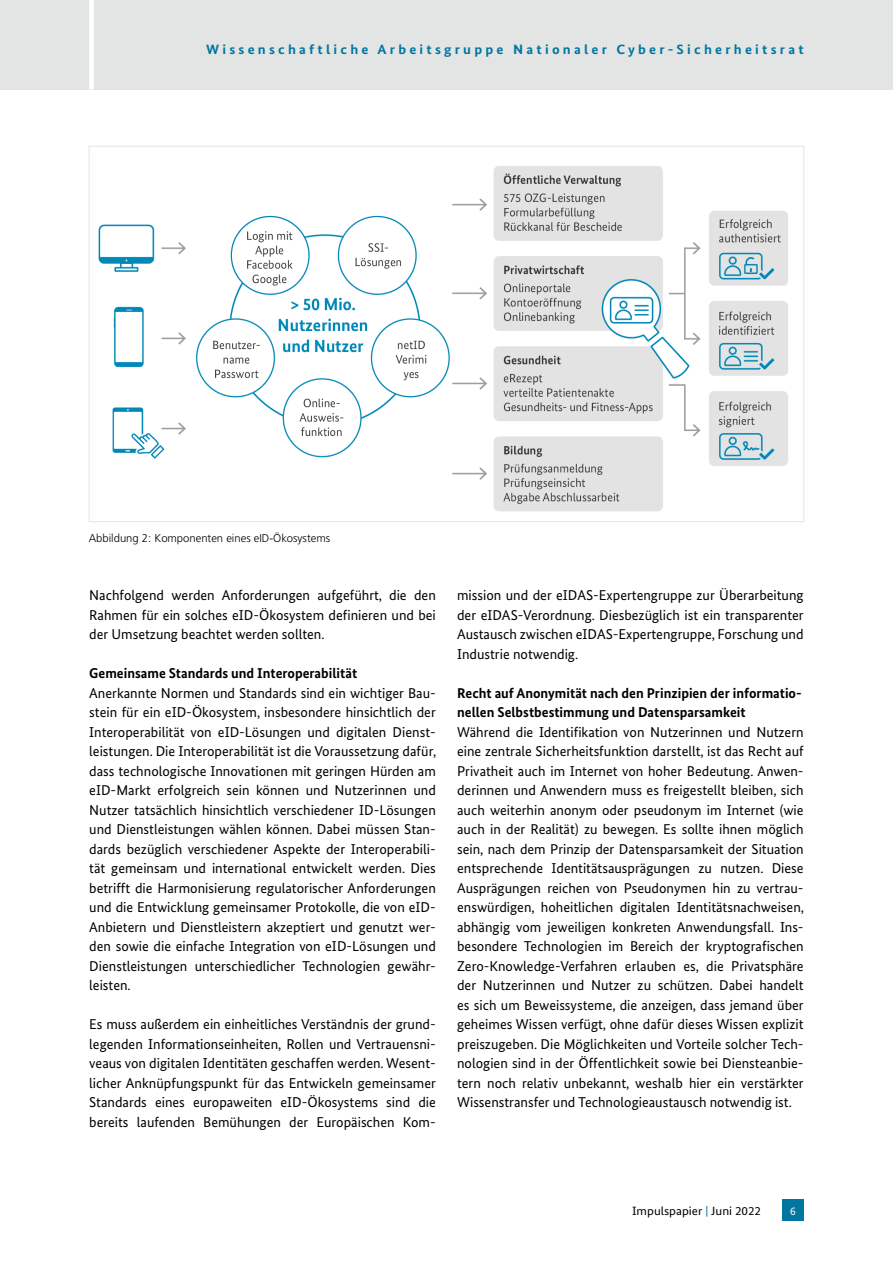
<style>
.page{position:relative;width:893px;height:1263px;background:#fff}
.page>*{position:absolute;margin:0;border:0;box-sizing:border-box;transform-origin:0 0}
.t1{font:14.25px/19.5px "Bundes Sans";color:#000;text-align:justify}
.t2{font:700 14.25px/19.5px "Bundes Sans";color:#000}
.t3{font:700 13.5px "Bundes Sans";letter-spacing:.22em;color:#0076a0;scale:1.08 1}
.t4{font:12px "Bundes Sans";color:#000;scale:1.08 1}
.t5{font:300 11.25px "Frutiger LT Pro";color:#000}
.t6{font:11.25px "Bundes Sans";color:#fff}
.s1{color:#0076a0}
</style>
<div class="page">
<div style="left:782px;top:1199px;width:22px;height:21px;background:#0076a0"></div>
<div style="left:0;top:0;width:893px;height:89px;background:#e3e4e4"></div>
<div style="left:89px;top:0;width:5px;height:89px;background:#fff"></div>
<img style="left:98px;top:166px;width:690px;height:346px">
<p class="t3" style="left:206px;top:41px;width:555px">Wissenschaftliche Arbeitsgruppe Nationaler Cyber-Sicherheitsrat</p>
<p class="t5" style="left:89px;top:531px;width:243px">Abbildung 2: Komponenten eines eID-Ökosystems</p>
<p class="t1" style="left:89px;top:585px;width:348px">Nachfolgend werden Anforderungen aufgeführt, die den Rahmen für ein solches eID-Ökosystem definieren und bei der Umsetzung beachtet werden sollten.</p>
<h2 class="t2" style="left:89px;top:663px;width:269px">Gemeinsame Standards und Interoperabilität</h2>
<p class="t1" style="left:89px;top:683px;width:348px">Anerkannte Normen und Standards sind ein wichtiger Bau&shy;stein für ein eID-Ökosystem, insbesondere hinsichtlich der Interoperabilität von eID-Lösungen und digitalen Dienst&shy;leistungen. Die Interoperabilität ist die Voraussetzung dafür, dass technologische Innovationen mit geringen Hürden am eID-Markt erfolgreich sein können und Nutzerinnen und Nutzer tatsächlich hinsichtlich verschiedener ID-Lösungen und Dienstleistungen wählen können. Dabei müssen Stan&shy;dards bezüglich verschiedener Aspekte der Interoperabili&shy;tät gemeinsam und international entwickelt werden. Dies betrifft die Harmonisierung regulatorischer Anforderungen und die Entwicklung gemeinsamer Protokolle, die von eID-Anbietern und Dienstleistern akzeptiert und genutzt wer&shy;den sowie die einfache Integration von eID-Lösungen und Dienstleistungen unterschiedlicher Technologien gewähr&shy;leisten.</p>
<p class="t1" style="left:89px;top:1014px;width:348px">Es muss außerdem ein einheitliches Verständnis der grund&shy;legenden Informationseinheiten, Rollen und Vertrauensni&shy;veaus von digitalen Identitäten geschaffen werden. Wesent&shy;licher Anknüpfungspunkt für das Entwickeln gemeinsamer Standards eines europaweiten eID-Ökosystems sind die bereits laufenden Bemühungen der Europäischen Kom-</p>
<p class="t1" style="left:457px;top:585px;width:348px">mission und der eIDAS-Expertengruppe zur Überarbeitung der eIDAS-Verordnung. Diesbezüglich ist ein transparenter Austausch zwischen eIDAS-Expertengruppe, Forschung und Industrie notwendig.</p>
<h2 class="t2" style="left:457px;top:683px;width:346px">Recht auf Anonymität nach den Prinzipien der informatio&shy;nellen Selbstbestimmung und Datensparsamkeit</h2>
<p class="t1" style="left:457px;top:722px;width:348px">Während die Identifikation von Nutzerinnen und Nutzern eine zentrale Sicherheitsfunktion darstellt, ist das Recht auf Privatheit auch im Internet von hoher Bedeutung. Anwen&shy;derinnen und Anwendern muss es freigestellt bleiben, sich auch weiterhin anonym oder pseudonym im Internet (wie auch in der Realität) zu bewegen. Es sollte ihnen möglich sein, nach dem Prinzip der Datensparsamkeit der Situation entsprechende Identitätsausprägungen zu nutzen. Diese Ausprägungen reichen von Pseudonymen hin zu vertrau&shy;enswürdigen, hoheitlichen digitalen Identitätsnachweisen, abhängig vom jeweiligen konkreten Anwendungsfall. Ins&shy;besondere Technologien im Bereich der kryptografischen Zero-Knowledge-Verfahren erlauben es, die Privatsphäre der Nutzerinnen und Nutzer zu schützen. Dabei handelt es sich um Beweissysteme, die anzeigen, dass jemand über geheimes Wissen verfügt, ohne dafür dieses Wissen explizit preiszugeben. Die Möglichkeiten und Vorteile solcher Tech&shy;nologien sind in der Öffentlichkeit sowie bei Diensteanbie&shy;tern noch relativ unbekannt, weshalb hier ein verstärkter Wissenstransfer und Technologieaustausch notwendig ist.</p>
<p class="t4" style="left:632px;top:1204px;width:121px">Impulspapier <span class="s1">|</span> Juni 2022</p>
<p class="t6" style="left:790px;top:1204px;width:7px">6</p>
</div>
